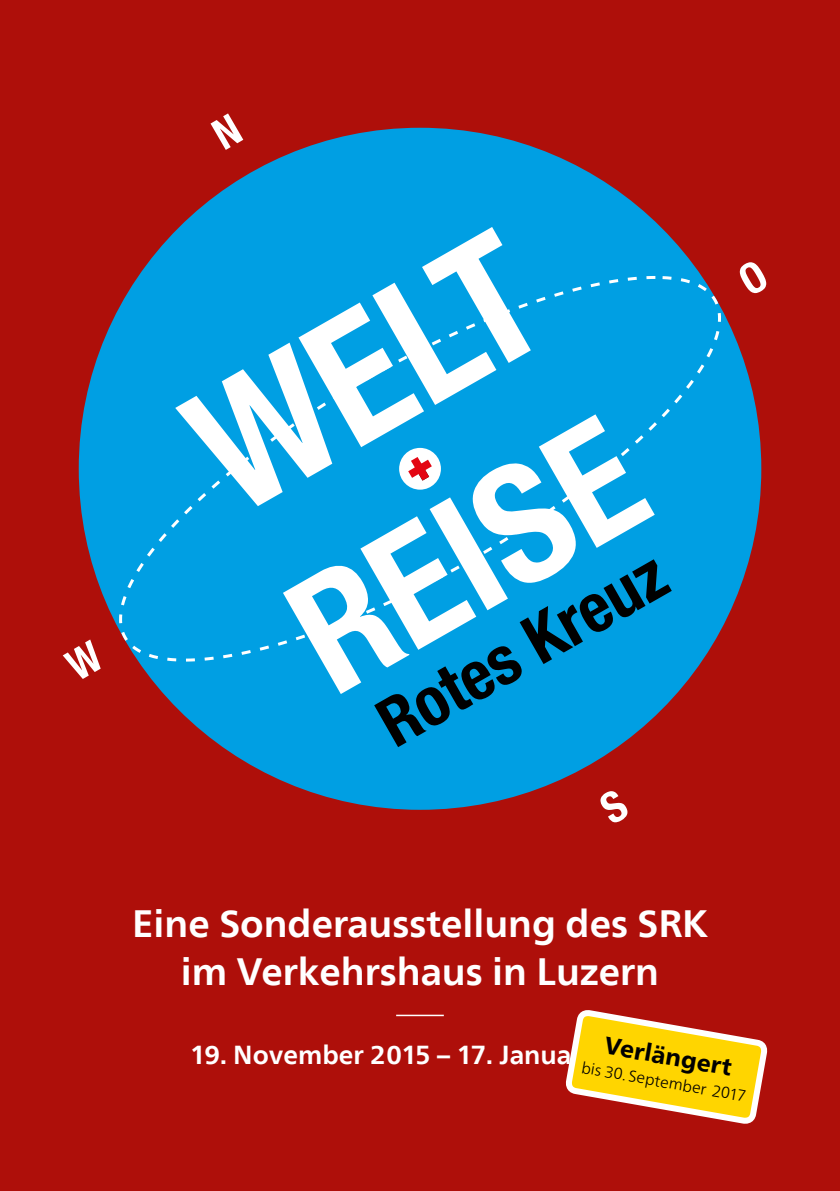
<style>
.page{position:relative;width:840px;height:1191px;background:#fff}
.page>*{position:absolute;margin:0;border:0;box-sizing:border-box;transform-origin:0 0}
.t1{font:700 38px/48px "Frutiger Neue LT Com";color:#fff;text-align:center}
.t2{font:700 26px "Frutiger Neue LT Com";color:#fff}
.t3{font:800 24px "Frutiger Neue LTW1 G";color:#000}
.t4{font:300 16px "Frutiger Neue LTW1 G";color:#000}
</style>
<div class="page">
<div style="left:0;top:0;width:839px;height:1191px;background:#ae0f0a"></div>
<div style="left:79px;top:128px;width:681px;height:682px;background:#009fe3;border-radius:50%"></div>
<svg style="left:210px;top:113px;width:33px;height:37px"></svg>
<svg style="left:63px;top:639px;width:38px;height:40px"></svg>
<svg style="left:600px;top:791px;width:27px;height:31px"></svg>
<svg style="left:175px;top:227px;width:496px;height:520px"></svg>
<svg style="left:119px;top:276px;width:601px;height:385px"></svg>
<hr style="left:396px;top:1014px;width:47px;height:2px;background:#fff">
<svg style="left:565px;top:1010px;width:203px;height:114px"></svg>
<p class="t1" style="left:132px;top:899px;width:576px">Eine Sonderausstellung des SRK im Verkehrshaus in Luzern</p>
<p class="t3" style="left:607px;top:1031px;width:130px;rotate:10deg">Verlängert</p>
<p class="t2" style="left:190px;top:1039px;width:460px">19. November 2015 – 17. Januar 2017</p>
<p class="t4" style="left:583px;top:1057px;width:168px;rotate:10deg">bis 30. September 2017</p>
</div>
